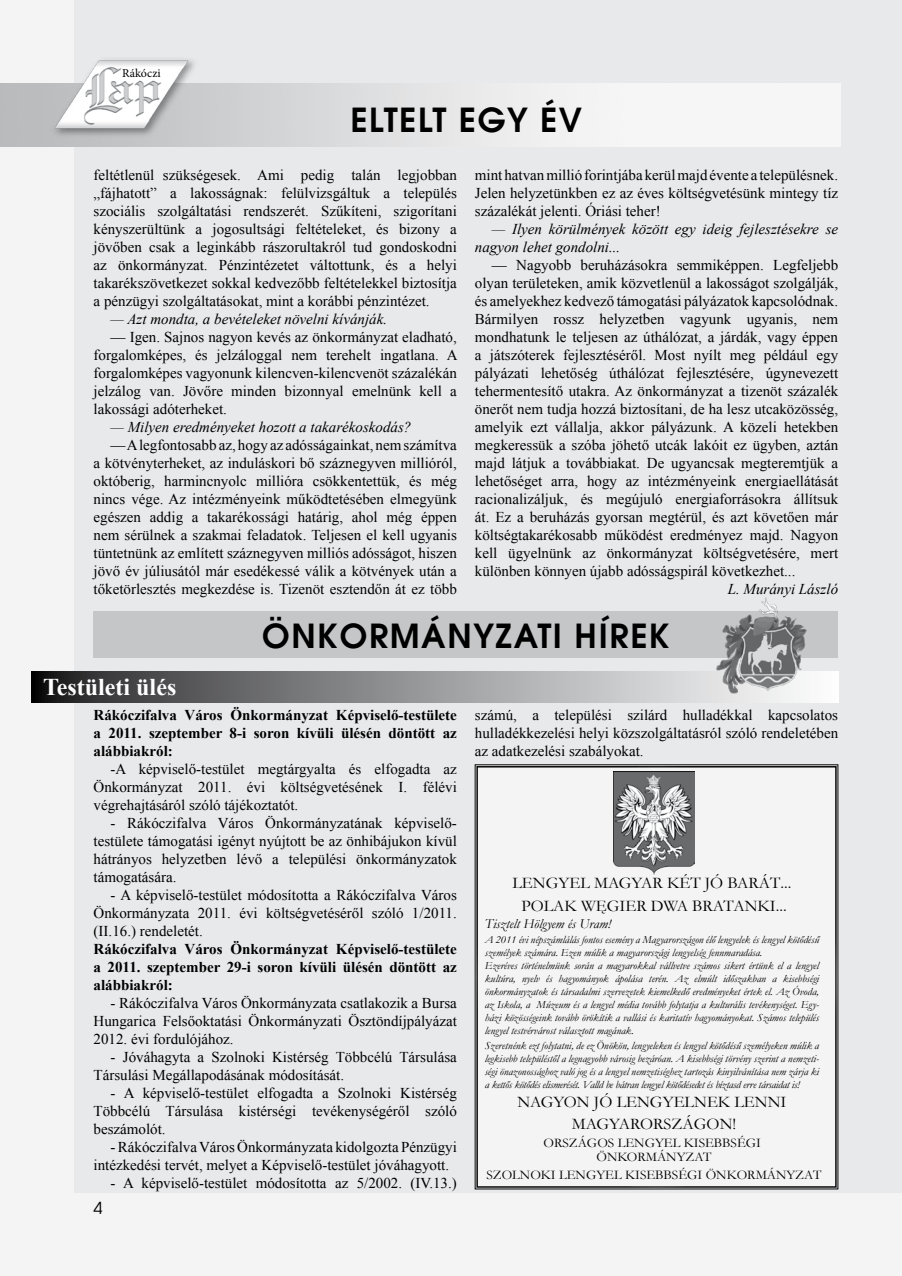
<style>
.page{position:relative;width:902px;height:1276px;background:#fff}
.page>*{position:absolute;margin:0;border:0;box-sizing:border-box;transform-origin:0 0}
.t1{font:700 33px "Avalon";letter-spacing:.05em;color:#000}
.t2{font:700 24px "Times New Roman";color:#fff}
.t3{font:16.5px "Avalon";color:#000}
.t4{font:16.35px/23.1px "Garamond";color:#000;text-align:center}
.t5{font:15px/18px "Times New Roman";color:#000;text-align:justify}
.t6{font:700 15px/18px "Times New Roman";color:#000;text-align:justify}
.t7{font:italic 15px/18px "Times New Roman";color:#000}
.t8{font:italic 13.65px "Garamond";color:#000}
.t9{font:13.2px/14.1px "Garamond";color:#000;text-align:center}
.t10{font:12px "Minion Pro";letter-spacing:.005em;color:#000}
.t11{font:italic 10.8px/13px "Garamond";color:#000}
.t12{font:10.65px "Arno Pro";letter-spacing:.005em;color:#000;scale:.96 1}
</style>
<div class="page">
<div style="left:0;top:0;width:901px;height:1276px;background:#f4f4f5"></div>
<div style="left:75px;top:0;width:826px;height:1192px;background:#e8e9ea"></div>
<img style="left:0;top:83px;width:840px;height:64px">
<img style="left:51px;top:56px;width:148px;height:82px">
<div style="left:474px;top:764px;width:364px;height:425px;background:#f4f4f5"></div>
<div style="left:476px;top:766px;width:360px;height:421px;border:2px solid #fff"></div>
<div style="left:94px;top:611px;width:744px;height:47px;background:#c5c6c8"></div>
<svg style="left:32px;top:671px;width:806px;height:31px;background:#8e8f91"></svg>
<img style="left:714px;top:597px;width:93px;height:96px">
<img style="left:613px;top:771px;width:81px;height:103px">
<p class="t10" style="left:122px;top:65px;width:40px">Rákóczi</p>
<p class="t12" style="left:118px;top:70px;width:46px">RÁKÓCZI</p>
<h1 class="t1" style="left:350px;top:99px;width:233px">ELTELT EGY ÉV</h1>
<p class="t5" style="left:94px;top:166px;width:365px">feltétlenül szükségesek. Ami pedig talán legjobban „fájhatott” a lakosságnak: felülvizsgáltuk a település szociális szolgáltatási rendszerét. Szűkíteni, szigorítani kényszerültünk a jogosultsági feltételeket, és bizony a jövőben csak a leginkább rászorultakról tud gondoskodni az önkormányzat. Pénzintézetet váltottunk, és a helyi takarékszövetkezet sokkal kedvezőbb feltételekkel biztosítja a pénzügyi szolgáltatásokat, mint a korábbi pénzintézet.</p>
<p class="t7" style="left:111px;top:310px;width:278px">— Azt mondta, a bevételeket növelni kívánják.</p>
<p class="t5" style="left:94px;top:328px;width:365px;text-indent:17px">— Igen. Sajnos nagyon kevés az önkormányzat eladható, forgalomképes, és jelzáloggal nem terehelt ingatlana. A forgalomképes vagyonunk kilencven-kilencvenöt százalékán jelzálog van. Jövőre minden bizonnyal emelnünk kell a lakossági adóterheket.</p>
<p class="t7" style="left:111px;top:418px;width:302px">— Milyen eredményeket hozott a takarékoskodás?</p>
<p class="t5" style="left:94px;top:436px;width:365px;text-indent:17px">— A legfontosabb az, hogy az adósságainkat, nem számítva a kötvényterheket, az induláskori bő száznegyven millióról, októberig, harmincnyolc millióra csökkentettük, és még nincs vége. Az intézményeink működtetésében elmegyünk egészen addig a takarékossági határig, ahol még éppen nem sérülnek a szakmai feladatok. Teljesen el kell ugyanis tüntetnünk az említett száznegyven milliós adósságot, hiszen jövő év júliusától már esedékessé válik a kötvények után a tőketörlesztés megkezdése is. Tizenöt esztendőn át ez több</p>
<p class="t5" style="left:475px;top:166px;width:365px">mint hatvan millió forintjába kerül majd évente a településnek.<br>Jelen helyzetünkben ez az éves költségvetésünk mintegy tíz százalékát jelenti. Óriási teher!</p>
<p class="t7" style="left:475px;top:220px;width:365px;text-indent:17px">— Ilyen körülmények között egy ideig fejlesztésekre se nagyon lehet gondolni...</p>
<p class="t5" style="left:475px;top:256px;width:365px;text-indent:17px">— Nagyobb beruházásokra semmiképpen. Legfeljebb olyan területeken, amik közvetlenül a lakosságot szolgálják, és amelyekhez kedvező támogatási pályázatok kapcsolódnak.<br>Bármilyen rossz helyzetben vagyunk ugyanis, nem mondhatunk le teljesen az úthálózat, a járdák, vagy éppen a játszóterek fejlesztéséről. Most nyílt meg például egy pályázati lehetőség úthálózat fejlesztésére, úgynevezett tehermentesítő utakra. Az önkormányzat a tizenöt százalék önerőt nem tudja hozzá biztosítani, de ha lesz utcaközösség, amelyik ezt vállalja, akkor pályázunk. A közeli hetekben megkeressük a szóba jöhető utcák lakóit ez ügyben, aztán majd látjuk a továbbiakat. De ugyancsak megteremtjük a lehetőséget arra, hogy az intézményeink energiaellátását racionalizáljuk, és megújuló energiaforrásokra állítsuk át. Ez a beruházás gyorsan megtérül, és azt követően már költségtakarékosabb működést eredményez majd. Nagyon kell ügyelnünk az önkormányzat költségvetésére, mert különben könnyen újabb adósságspirál következhet...</p>
<p class="t7" style="left:727px;top:580px;width:112px">L. Murányi László</p>
<h2 class="t2" style="left:43px;top:670px;width:135px">Testületi ülés</h2>
<h1 class="t1" style="left:262px;top:615px;width:409px">ÖNKORMÁNYZATI HÍREK</h1>
<p class="t6" style="left:94px;top:706px;width:365px">Rákóczifalva Város Önkormányzat Képviselő-testülete a 2011. szeptember 8-i soron kívüli ülésén döntött az alábbiakról:</p>
<p class="t5" style="left:94px;top:760px;width:365px;text-indent:17px">-A képviselő-testület megtárgyalta és elfogadta az Önkormányzat 2011. évi költségvetésének I. félévi végrehajtásáról szóló tájékoztatót.</p>
<p class="t5" style="left:94px;top:814px;width:365px;text-indent:17px">- Rákóczifalva Város Önkormányzatának képviselő&shy;testülete támogatási igényt nyújtott be az önhibájukon kívül hátrányos helyzetben lévő a települési önkormányzatok támogatására.</p>
<p class="t5" style="left:94px;top:886px;width:365px;text-indent:17px">- A képviselő-testület módosította a Rákóczifalva Város Önkormányzata 2011. évi költségvetéséről szóló 1/2011. (II.16.) rendeletét.</p>
<p class="t6" style="left:94px;top:940px;width:365px">Rákóczifalva Város Önkormányzat Képviselő-testülete a 2011. szeptember 29-i soron kívüli ülésén döntött az alábbiakról:</p>
<p class="t5" style="left:94px;top:994px;width:365px;text-indent:17px">- Rákóczifalva Város Önkormányzata csatlakozik a Bursa Hungarica Felsőoktatási Önkormányzati Ösztöndíjpályázat 2012. évi fordulójához.</p>
<p class="t5" style="left:94px;top:1048px;width:365px;text-indent:17px">- Jóváhagyta a Szolnoki Kistérség Többcélú Társulása<br>Társulási Megállapodásának módosítását.</p>
<p class="t5" style="left:94px;top:1084px;width:365px;text-indent:17px">- A képviselő-testület elfogadta a Szolnoki Kistérség Többcélú Társulása kistérségi tevékenységéről szóló beszámolót.</p>
<p class="t5" style="left:94px;top:1138px;width:365px;text-indent:17px">- Rákóczifalva Város Önkormányzata kidolgozta Pénzügyi intézkedési tervét, melyet a Képviselő-testület jóváhagyott.</p>
<p class="t5" style="left:111px;top:1174px;width:348px">- A képviselő-testület módosította az 5/2002. (IV.13.)</p>
<p class="t3" style="left:94px;top:1198px;width:11px">4</p>
<p class="t5" style="left:475px;top:706px;width:365px">számú, a települési szilárd hulladékkal kapcsolatos hulladékkezelési helyi közszolgáltatásról szóló rendeletében az adatkezelési szabályokat.</p>
<p class="t4" style="left:512px;top:871px;width:280px">LENGYEL MAGYAR KÉT JÓ BARÁT...<br>POLAK WĘGIER DWA BRATANKI...</p>
<p class="t8" style="left:485px;top:914px;width:127px">Tisztelt Hölgyem és Uram!</p>
<p class="t11" style="left:484px;top:932px;width:336px">A 2011 évi népszámlálás fontos esemény a Magyarországon élő lengyelek és lengyel kötődésű személyek számára. Ezen múlik a magyarországi lengyelség fennmaradása.<br>Ezeréves történelmünk során a magyarokkal vállvetve számos sikert értünk el a lengyel kultúra, nyelv és hagyományok ápolása terén. Az elmúlt időszakban a kisebbségi önkormányzatok és társadalmi szervezetek kiemelkedő eredményeket értek el. Az Óvoda, az Iskola, a Múzeum és a lengyel média tovább folytatja a kulturális tevékenységet. Egy&shy;házi közösségeink tovább örökítik a vallási és karitatív hagyományokat. Számos település lengyel testvérvárost választott magának.</p>
<p class="t11" style="left:484px;top:1038px;width:336px;text-align:justify">Szeretnénk ezt folytatni, de ez Önökön, lengyeleken és lengyel kötődésű személyeken múlik a legkisebb településtől a legnagyobb városig bezáróan. A kisebbségi törvény szerint a nemzeti&shy;ségi önazonossághoz való jog és a lengyel nemzetiséghez tartozás kinyilvánítása nem zárja ki a kettős kötődés elismerését. Valld be bátran lengyel kötődésedet és bíztasd erre társaidat is!</p>
<p class="t4" style="left:517px;top:1090px;width:270px;line-height:21.8px">NAGYON JÓ LENGYELNEK LENNI<br>MAGYARORSZÁGON!</p>
<p class="t9" style="left:543px;top:1135px;width:219px">ORSZÁGOS LENGYEL KISEBBSÉGI<br>ÖNKORMÁNYZAT</p>
<p class="t9" style="left:486px;top:1167px;width:336px">SZOLNOKI LENGYEL KISEBBSÉGI ÖNKORMÁNYZAT</p>
</div>
